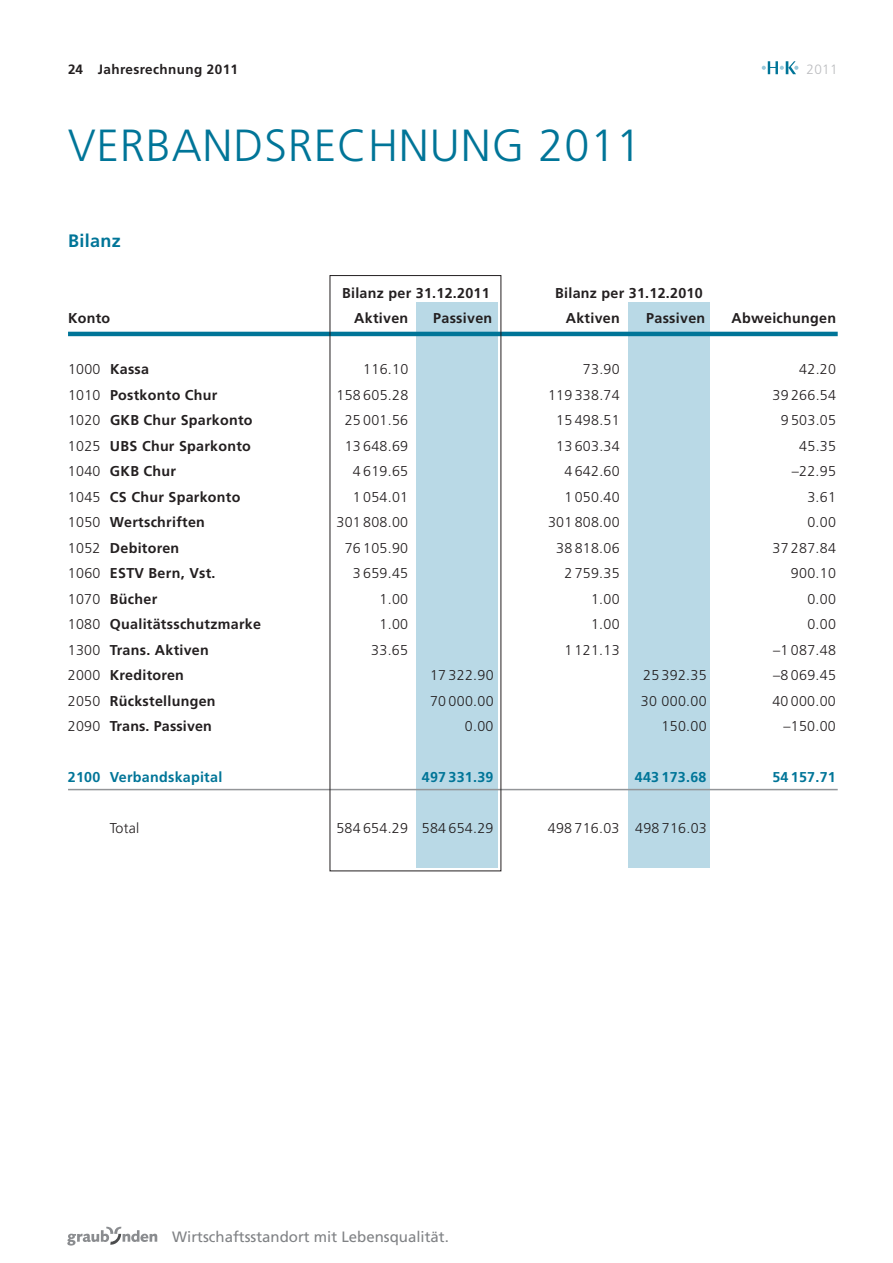
<style>
.page{position:relative;width:893px;height:1263px;background:#fff}
.page>*{position:absolute;margin:0;border:0;box-sizing:border-box;transform-origin:0 0}
.t1{font:300 45px "Frutiger LT Std";letter-spacing:.02em;color:#007598}
.t2{font:700 18px "Frutiger LT Std";letter-spacing:.02em;color:#007598}
.t3{font:15px "Frutiger LT Std";color:#808285}
.t4{font:300 14.25px "Frutiger LT Std";letter-spacing:.02em;color:#231f20}
.t5{font:700 14.25px "Frutiger LT Std";letter-spacing:.02em;color:#231f20}
.t6{font:700 14.25px "Frutiger LT Std";letter-spacing:.02em;color:#007598}
.t7{font:700 13.5px "Frutiger LT Std";letter-spacing:.03em;color:#231f20}
.t8{font:300 13.5px "Frutiger LT Std";color:#bcbdc0}
.s1{font-weight:300}
</style>
<div class="page">
<svg style="left:762px;top:61px;width:36px;height:13px"></svg>
<svg style="left:67px;top:1227px;width:90px;height:18px"></svg>
<div style="left:628px;top:302px;width:82px;height:565px;background:#b9d9e6"></div>
<div style="left:416px;top:302px;width:81px;height:565px;background:#b9d9e6"></div>
<hr style="left:68px;top:332px;width:770px;height:4px;background:#007598">
<hr style="left:68px;top:789px;width:770px;height:1px;background:#939598">
<p class="t7" style="left:68px;top:61px;width:172px">24 Jahresrechnung 2011</p>
<h1 class="t1" style="left:68px;top:120px;width:58px">VERBANDSRECHNUNG</h1>
<h1 class="t1" style="left:539px;top:120px;width:104px">2011</h1>
<p class="t2" style="left:68px;top:230px;width:54px">Bilanz</p>
<p class="t5" style="left:342px;top:284px;width:149px">Bilanz per 31.12.2011</p>
<p class="t5" style="left:555px;top:284px;width:149px">Bilanz per 31.12.2010</p>
<p class="t8" style="left:806px;top:62px;width:33px">2011</p>
<p class="t5" style="left:68px;top:310px;width:44px">Konto</p>
<p class="t5" style="left:354px;top:310px;width:55px">Aktiven</p>
<p class="t5" style="left:433px;top:310px;width:61px">Passiven</p>
<p class="t5" style="left:566px;top:310px;width:55px">Aktiven</p>
<p class="t5" style="left:646px;top:310px;width:61px">Passiven</p>
<p class="t5" style="left:732px;top:310px;width:106px">Abweichungen</p>
<p class="t5" style="left:68px;top:361px;width:83px"><span class="s1">1000</span> Kassa</p>
<p class="t4" style="left:363px;top:361px;width:47px">116.10</p>
<p class="t4" style="left:583px;top:361px;width:38px">73.90</p>
<p class="t4" style="left:799px;top:361px;width:38px">42.20</p>
<p class="t5" style="left:68px;top:386px;width:151px"><span class="s1">1010</span> Postkonto Chur</p>
<p class="t4" style="left:337px;top:387px;width:73px">158 605.28</p>
<p class="t4" style="left:548px;top:387px;width:73px">119 338.74</p>
<p class="t4" style="left:773px;top:387px;width:65px">39 266.54</p>
<p class="t5" style="left:68px;top:412px;width:186px"><span class="s1">1020</span> GKB Chur Sparkonto</p>
<p class="t4" style="left:345px;top:412px;width:65px">25 001.56</p>
<p class="t4" style="left:556px;top:412px;width:65px">15 498.51</p>
<p class="t4" style="left:781px;top:412px;width:57px">9 503.05</p>
<p class="t5" style="left:68px;top:437px;width:185px"><span class="s1">1025</span> UBS Chur Sparkonto</p>
<p class="t4" style="left:345px;top:438px;width:65px">13 648.69</p>
<p class="t4" style="left:556px;top:438px;width:65px">13 603.34</p>
<p class="t4" style="left:799px;top:438px;width:38px">45.35</p>
<p class="t5" style="left:68px;top:463px;width:110px"><span class="s1">1040</span> GKB Chur</p>
<p class="t4" style="left:353px;top:463px;width:57px">4 619.65</p>
<p class="t4" style="left:564px;top:463px;width:57px">4 642.60</p>
<p class="t4" style="left:792px;top:463px;width:46px">–22.95</p>
<p class="t5" style="left:68px;top:488px;width:174px"><span class="s1">1045</span> CS Chur Sparkonto</p>
<p class="t4" style="left:353px;top:489px;width:57px">1 054.01</p>
<p class="t4" style="left:564px;top:489px;width:57px">1 050.40</p>
<p class="t4" style="left:807px;top:489px;width:30px">3.61</p>
<p class="t5" style="left:68px;top:514px;width:138px"><span class="s1">1050</span> Wertschriften</p>
<p class="t4" style="left:336px;top:514px;width:73px">301 808.00</p>
<p class="t4" style="left:548px;top:514px;width:73px">301 808.00</p>
<p class="t4" style="left:807px;top:514px;width:30px">0.00</p>
<p class="t5" style="left:68px;top:539px;width:113px"><span class="s1">1052</span> Debitoren</p>
<p class="t4" style="left:345px;top:540px;width:65px">76 105.90</p>
<p class="t4" style="left:556px;top:540px;width:65px">38 818.06</p>
<p class="t4" style="left:772px;top:540px;width:65px">37 287.84</p>
<p class="t5" style="left:68px;top:565px;width:149px"><span class="s1">1060</span> ESTV Bern, Vst.</p>
<p class="t4" style="left:353px;top:565px;width:57px">3 659.45</p>
<p class="t4" style="left:564px;top:565px;width:57px">2 759.35</p>
<p class="t4" style="left:791px;top:565px;width:47px">900.10</p>
<p class="t5" style="left:68px;top:590px;width:91px"><span class="s1">1070</span> Bücher</p>
<p class="t4" style="left:380px;top:591px;width:30px">1.00</p>
<p class="t4" style="left:591px;top:591px;width:30px">1.00</p>
<p class="t4" style="left:807px;top:591px;width:30px">0.00</p>
<p class="t5" style="left:68px;top:616px;width:195px"><span class="s1">1080</span> Qualitätsschutzmarke</p>
<p class="t4" style="left:380px;top:616px;width:30px">1.00</p>
<p class="t4" style="left:591px;top:616px;width:30px">1.00</p>
<p class="t4" style="left:807px;top:616px;width:30px">0.00</p>
<p class="t5" style="left:68px;top:641px;width:143px"><span class="s1">1300</span> Trans. Aktiven</p>
<p class="t4" style="left:371px;top:642px;width:38px">33.65</p>
<p class="t4" style="left:564px;top:642px;width:57px">1 121.13</p>
<p class="t4" style="left:773px;top:642px;width:64px">–1 087.48</p>
<p class="t5" style="left:68px;top:667px;width:118px"><span class="s1">2000</span> Kreditoren</p>
<p class="t4" style="left:430px;top:667px;width:65px">17 322.90</p>
<p class="t4" style="left:643px;top:667px;width:65px">25 392.35</p>
<p class="t4" style="left:773px;top:667px;width:64px">–8 069.45</p>
<p class="t5" style="left:68px;top:692px;width:149px"><span class="s1">2050</span> Rückstellungen</p>
<p class="t4" style="left:430px;top:693px;width:65px">70 000.00</p>
<p class="t4" style="left:641px;top:693px;width:67px">30 000.00</p>
<p class="t4" style="left:772px;top:693px;width:65px">40 000.00</p>
<p class="t5" style="left:68px;top:718px;width:146px"><span class="s1">2090</span> Trans. Passiven</p>
<p class="t4" style="left:465px;top:718px;width:30px">0.00</p>
<p class="t4" style="left:662px;top:718px;width:47px">150.00</p>
<p class="t4" style="left:783px;top:718px;width:54px">–150.00</p>
<p class="t6" style="left:68px;top:769px;width:156px">2100 Verbandskapital</p>
<p class="t6" style="left:422px;top:769px;width:73px">497 331.39</p>
<p class="t6" style="left:635px;top:769px;width:73px">443 173.68</p>
<p class="t6" style="left:772px;top:769px;width:65px">54 157.71</p>
<p class="t4" style="left:110px;top:820px;width:31px">TOTAL</p>
<p class="t4" style="left:336px;top:820px;width:159px">584 654.29 584 654.29</p>
<p class="t4" style="left:548px;top:820px;width:160px">498 716.03 498 716.03</p>
<p class="t3" style="left:172px;top:1228px;width:278px">Wirtschaftsstandort mit Lebensqualität.</p>
</div>
